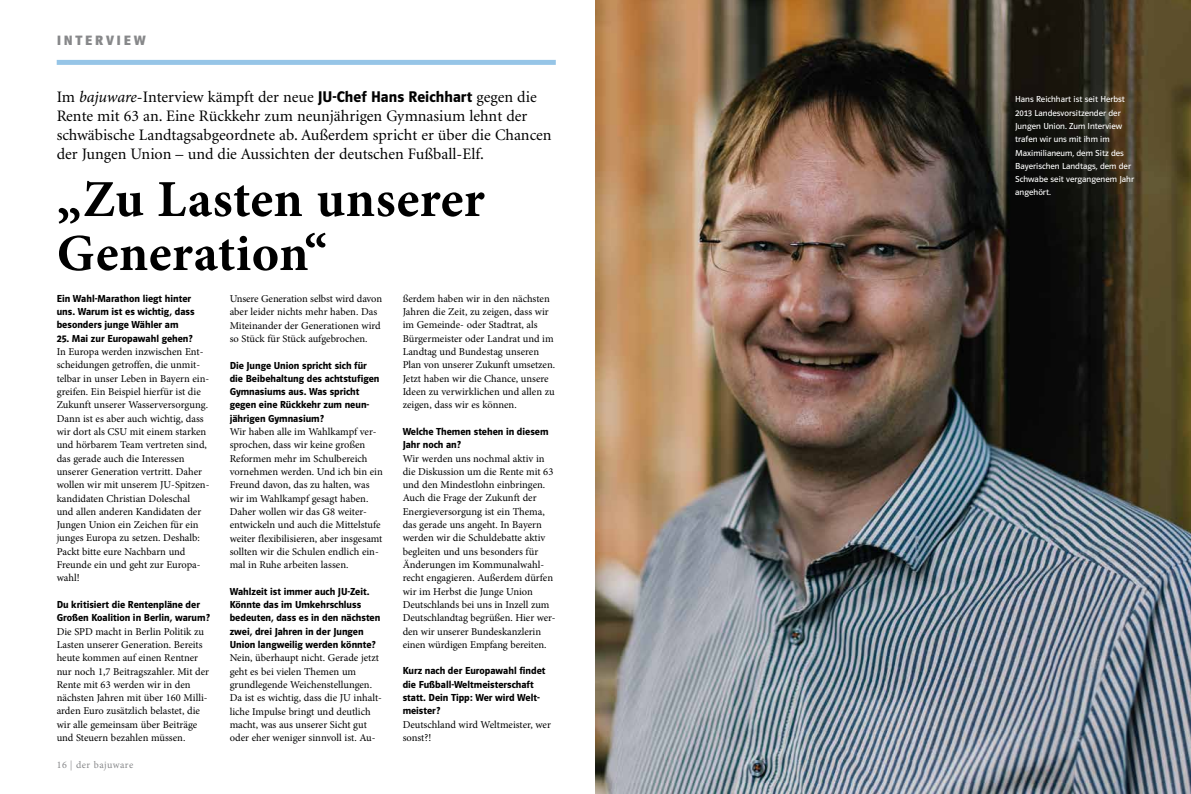
<style>
.page{position:relative;width:1191px;height:794px;background:#fff}
.page>*{position:absolute;margin:0;border:0;box-sizing:border-box;transform-origin:0 0}
.t1{font:700 52px/54px "Minion Pro";letter-spacing:.005em;color:#000}
.t2{font:16px/19.2px "Minion";color:#000}
.t3{font:700 14px "Polo 22";color:#87888a}
.t4{font:10.5px/13.3px "Minion Pro";color:#000}
.t5{font:600 10.5px/13.3px "Polo 22";color:#000}
.t6{font:10px "Minion Pro";letter-spacing:.045em;color:#87888a}
.t7{font:9px/13.3px "Polo 22 Buch";color:#fff}
.s1{font-family:"Minion Pro";font-style:italic}
.s2{font-family:"Polo 22";font-weight:600}
.s3{font-family:"Univers";font-weight:300;font-stretch:condensed}
</style>
<div class="page">
<div style="left:57px;top:60px;width:499px;height:5px;background:#96c5e7"></div>
<img style="left:595px;top:0;width:596px;height:794px">
<h3 class="t3" style="left:57px;top:32px;width:18px">INTER</h3>
<h3 class="t3" style="left:106px;top:32px;width:41px">VIEW</h3>
<p class="t2" style="left:57px;top:87px;width:496px">Im <span class="s1">bajuware</span>-Interview kämpft der neue <span class="s2">JU-Chef Hans Reichhart</span> gegen die Rente mit 63 an. Eine Rückkehr zum neunjährigen Gymnasium lehnt der schwäbische Landtagsabgeordnete ab. Außerdem spricht er über die Chancen der Jungen Union – und die Aussichten der deutschen Fußball-Elf.</p>
<h1 class="t1" style="left:57px;top:172px;width:429px">„Zu Lasten unserer<br>Generation“</h1>
<p class="t4" style="left:403px;top:292px;width:154px">ßerdem haben wir in den nächsten<br>Jahren die Zeit, zu zeigen, dass wir im Gemeinde- oder Stadtrat, als<br>Bürgermeister oder Landrat und im<br>Landtag und Bundestag unseren<br>Plan von unserer Zukunft umsetzen.<br>Jetzt haben wir die Chance, unsere<br>Ideen zu verwirklichen und allen zu zeigen, dass wir es können.</p>
<p class="t5" style="left:403px;top:425px;width:147px">Welche Themen stehen in diesem<br>Jahr noch an?</p>
<p class="t4" style="left:403px;top:451px;width:154px">Wir werden uns nochmal aktiv in die Diskussion um die Rente mit 63 und den Mindestlohn einbringen.<br>Auch die Frage der Zukunft der<br>Energieversorgung ist ein Thema, das gerade uns angeht. In Bayern werden wir die Schuldebatte aktiv begleiten und uns besonders für<br>Änderungen im Kommunalwahl&shy;recht engagieren. Außerdem dürfen wir im Herbst die Junge Union<br>Deutschlands bei uns in Inzell zum<br>Deutschlandtag begrüßen. Hier wer&shy;den wir unserer Bundeskanzlerin einen würdigen Empfang bereiten.</p>
<p class="t5" style="left:403px;top:664px;width:144px">Kurz nach der Europawahl findet die Fußball-Weltmeisterschaft statt. Dein Tipp: Wer wird Welt&shy;meister?</p>
<p class="t4" style="left:403px;top:718px;width:150px">Deutschland wird Weltmeister, wer sonst?!</p>
<p class="t4" style="left:230px;top:292px;width:154px">Unsere Generation selbst wird davon aber leider nichts mehr haben. Das Miteinander der Generationen wird so Stück für Stück aufgebrochen.</p>
<p class="t5" style="left:230px;top:358px;width:151px">Die Junge Union spricht sich für die Beibehaltung des achtstufigen<br>Gymnasiums aus. Was spricht gegen eine Rückkehr zum neun&shy;jährigen Gymnasium?</p>
<p class="t4" style="left:230px;top:425px;width:155px">Wir haben alle im Wahlkampf ver&shy;sprochen, dass wir keine großen Reformen mehr im Schulbereich vornehmen werden. Und ich bin ein Freund davon, das zu halten, was wir im Wahlkampf gesagt haben.<br>Daher wollen wir das G8 weiter&shy;entwickeln und auch die Mittelstufe weiter flexibilisieren, aber insgesamt sollten wir die Schulen endlich ein&shy;mal in Ruhe arbeiten lassen.</p>
<p class="t5" style="left:230px;top:584px;width:152px">Wahlzeit ist immer auch JU-Zeit.<br>Könnte das im Umkehrschluss bedeuten, dass es in den nächsten zwei, drei Jahren in der Jungen<br>Union langweilig werden könnte?</p>
<p class="t4" style="left:230px;top:651px;width:154px">Nein, überhaupt nicht. Gerade jetzt geht es bei vielen Themen um grundlegende Weichenstellungen.<br>Da ist es wichtig, dass die JU inhalt&shy;liche Impulse bringt und deutlich macht, was aus unserer Sicht gut oder eher weniger sinnvoll ist. Au-</p>
<p class="t5" style="left:57px;top:292px;width:139px">Ein Wahl-Marathon liegt hinter uns. Warum ist es wichtig, dass besonders junge Wähler am</p>
<p class="t5" style="left:57px;top:332px;width:137px">25. Mai zur Europawahl gehen?</p>
<p class="t4" style="left:57px;top:345px;width:154px">In Europa werden inzwischen Ent&shy;scheidungen getroffen, die unmit&shy;telbar in unser Leben in Bayern ein&shy;greifen. Ein Beispiel hierfür ist die<br>Zukunft unserer Wasserversorgung.<br>Dann ist es aber auch wichtig, dass wir dort als CSU mit einem starken und hörbarem Team vertreten sind, das gerade auch die Interessen unserer Generation vertritt. Daher wollen wir mit unserem JU-Spitzen&shy;kandidaten Christian Doleschal und allen anderen Kandidaten der<br>Jungen Union ein Zeichen für ein junges Europa zu setzen. Deshalb:<br>Packt bitte eure Nachbarn und<br>Freunde ein und geht zur Europa&shy;wahl!</p>
<p class="t5" style="left:57px;top:598px;width:155px">Du kritisiert die Rentenpläne der<br>Großen Koalition in Berlin, warum?</p>
<p class="t4" style="left:57px;top:624px;width:154px">Die SPD macht in Berlin Politik zu Lasten unserer Generation. Bereits heute kommen auf einen Rentner nur noch 1,7 Beitragszahler. Mit der Rente mit 63 werden wir in den nächsten Jahren mit über 160 Milli&shy;arden Euro zusätzlich belastet, die wir alle gemeinsam über Beiträge und Steuern bezahlen müssen.</p>
<p class="t6" style="left:57px;top:758px;width:78px">16 <span class="s3">|</span> der bajuware</p>
<p class="t7" style="left:1015px;top:93px;width:120px">Hans Reichhart ist seit Herbst<br>2013 Landesvorsitzender der<br>Jungen Union. Zum Interview trafen wir uns mit ihm im<br>Maximilianeum, dem Sitz des<br>Bayerischen Landtags, dem der<br>Schwabe seit vergangenem Jahr angehört.</p>
</div>
